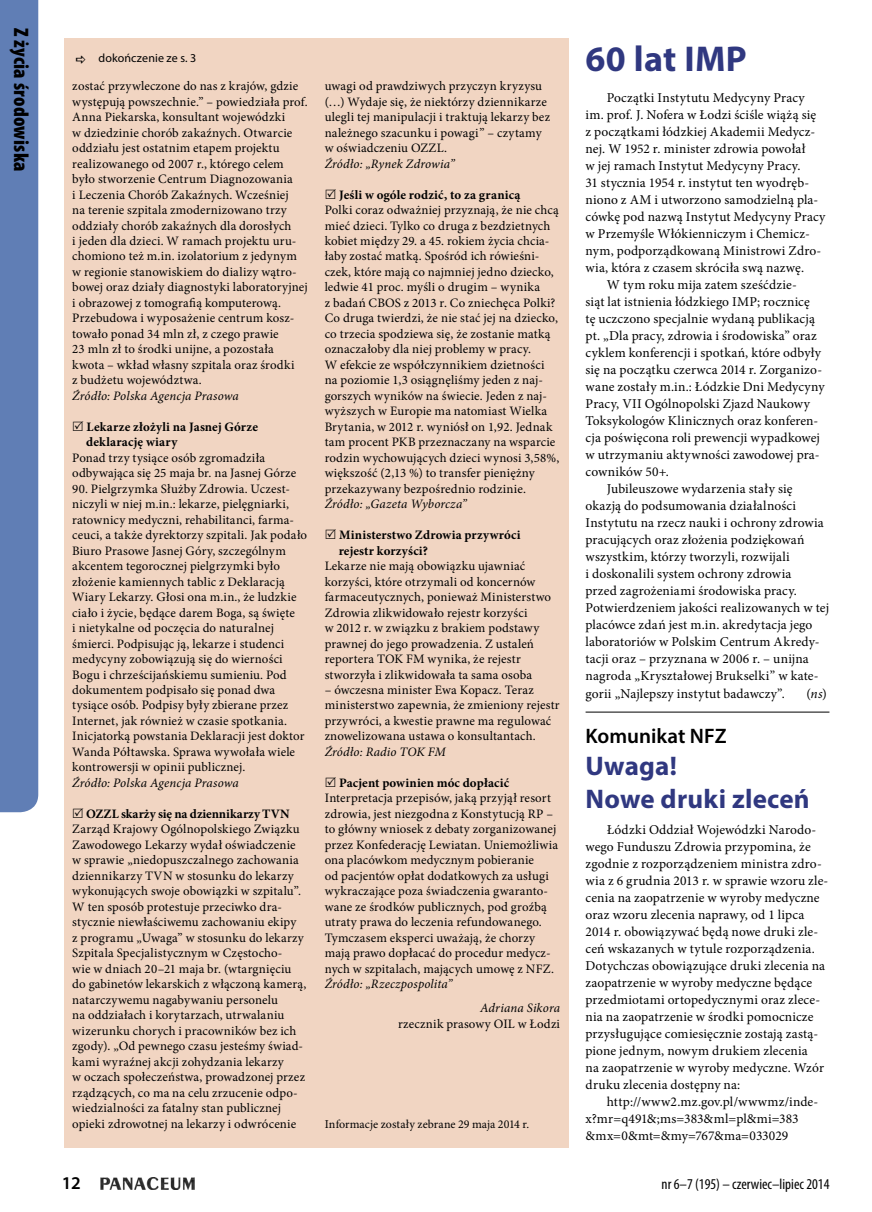
<style>
.page{position:relative;width:872px;height:1212px;background:#fff}
.page>*{position:absolute;margin:0;border:0;box-sizing:border-box;transform-origin:0 0}
.P_Tytuł_mały_24{font:700 36px "Myriad Pro";letter-spacing:.01em;color:#303880}
.P_Tytuł_mały_18{font:700 27px/32.4px "Myriad Pro";letter-spacing:.01em;color:#303880}
.t1{font:900 condensed 21px "Myriad Pro";letter-spacing:.015em;color:#000}
.P_Nadtytuł{font:600 21px "Myriad Pro";color:#000}
.t2{font:600 18px "Myriad Pro";color:#000}
.t3{font:condensed 15px "Myriad Pro";color:#000}
.P_Tekst{font:13.5px/17px "Minion Pro";letter-spacing:.01em;color:#000}
.P_Tekst-2{font:12.9px/15.5px "Minion Pro";letter-spacing:.01em;color:#000}
.P_Tekst-3{font:700 12.9px/15.5px "Minion Pro";letter-spacing:.01em;color:#000}
.P_Tekst-4{font:italic 12.9px "Minion Pro";letter-spacing:.01em;color:#000}
.P_Tekst-5{font:12px "Minion Pro";color:#000}
.P_Tekst_prosty{font:12px "Myriad Pro";letter-spacing:.01em;color:#000}
.s1{font-style:italic}
</style>
<div class="page">
<img style="left:100px;top:1177px;width:95px;height:12px">
<div style="left:0;top:0;width:38px;height:812px;background:#607eb5"></div>
<div style="left:64px;top:38px;width:504px;height:1110px;background:#f1d5c2"></div>
<hr style="left:585px;top:712px;width:244px;height:1px;background:#000">
<h3 class="t1" style="left:34px;top:28px;width:146px;rotate:90deg">Z życia środowiska</h3>
<p class="P_Tekst_prosty" style="left:99px;top:51px;width:99px">dokończenie ze s. 3</p>
<p class="P_Tekst-2" style="left:72px;top:78px;width:237px">zostać przywleczone do nas z krajów, gdzie występują powszechnie.” – powiedziała prof.<br>Anna Piekarska, konsultant wojewódzki<br>w dziedzinie chorób zakaźnych. Otwarcie oddziału jest ostatnim etapem projektu realizowanego od 2007 r., którego celem było stworzenie Centrum Diagnozowania<br>i Leczenia Chorób Zakaźnych. Wcześniej<br>na terenie szpitala zmodernizowano trzy oddziały chorób zakaźnych dla dorosłych<br>i jeden dla dzieci. W ramach projektu uru&shy;chomiono też m.in. izolatorium z jedynym w regionie stanowiskiem do dializy wątro&shy;bowej oraz działy diagnostyki laboratoryjnej i obrazowej z tomografią komputerową.<br>Przebudowa i wyposażenie centrum kosz&shy;towało ponad 34 mln zł, z czego prawie<br>23 mln zł to środki unijne, a pozostała kwota – wkład własny szpitala oraz środki<br>z budżetu województwa.</p>
<p class="P_Tekst-4" style="left:72px;top:387px;width:168px">Źródło: Polska Agencja Prasowa</p>
<p class="P_Tekst-3" style="left:86px;top:419px;width:173px">Lekarze złożyli na Jasnej Górze deklarację wiary</p>
<p class="P_Tekst-2" style="left:72px;top:450px;width:226px">Ponad trzy tysiące osób zgromadziła odbywająca się 25 maja br. na Jasnej Górze</p>
<p class="P_Tekst-2" style="left:72px;top:481px;width:236px">90. Pielgrzymka Służby Zdrowia. Uczest&shy;niczyli w niej m.in.: lekarze, pielęgniarki, ratownicy medyczni, rehabilitanci, farma&shy;ceuci, a także dyrektorzy szpitali. Jak podało Biuro Prasowe Jasnej Góry, szczególnym akcentem tegorocznej pielgrzymki było złożenie kamiennych tablic z Deklaracją Wiary Lekarzy. Głosi ona m.in., że ludzkie ciało i życie, będące darem Boga, są święte<br>i nietykalne od poczęcia do naturalnej śmierci. Podpisując ją, lekarze i studenci medycyny zobowiązują się do wierności Bogu i chrześcijańskiemu sumieniu. Pod dokumentem podpisało się ponad dwa tysiące osób. Podpisy były zbierane przez Internet, jak również w czasie spotkania.<br>Inicjatorką powstania Deklaracji jest doktor Wanda Półtawska. Sprawa wywołała wiele kontrowersji w opinii publicznej.</p>
<p class="P_Tekst-4" style="left:72px;top:774px;width:168px">Źródło: Polska Agencja Prasowa</p>
<p class="P_Tekst-3" style="left:86px;top:806px;width:205px">OZZL skarży się na dziennikarzy TVN</p>
<p class="P_Tekst-2" style="left:72px;top:821px;width:236px">Zarząd Krajowy Ogólnopolskiego Związku Zawodowego Lekarzy wydał oświadczenie w sprawie „niedopuszczalnego zachowania dziennikarzy TVN w stosunku do lekarzy wykonujących swoje obowiązki w szpitalu”.<br>W ten sposób protestuje przeciwko dra&shy;stycznie niewłaściwemu zachowaniu ekipy<br>z programu „Uwaga” w stosunku do lekarzy Szpitala Specjalistycznym w Częstocho-<br>wie w dniach 20–21 maja br. (wtargnięciu do gabinetów lekarskich z włączoną kamerą, natarczywemu nagabywaniu personelu<br>na oddziałach i korytarzach, utrwalaniu wizerunku chorych i pracowników bez ich zgody). „Od pewnego czasu jesteśmy świad&shy;kami wyraźnej akcji zohydzania lekarzy<br>w oczach społeczeństwa, prowadzonej przez rządzących, co ma na celu zrzucenie odpo&shy;wiedzialności za fatalny stan publicznej opieki zdrowotnej na lekarzy i odwrócenie</p>
<p class="P_Tekst-2" style="left:325px;top:78px;width:227px">uwagi od prawdziwych przyczyn kryzysu (…) Wydaje się, że niektórzy dziennikarze ulegli tej manipulacji i traktują lekarzy bez należnego szacunku i powagi” – czytamy w oświadczeniu OZZL.</p>
<p class="P_Tekst-4" style="left:325px;top:155px;width:132px">Źródło: „Rynek Zdrowia”</p>
<p class="P_Tekst-3" style="left:339px;top:187px;width:183px">Jeśli w ogóle rodzić, to za granicą</p>
<p class="P_Tekst-2" style="left:325px;top:202px;width:236px">Polki coraz odważniej przyznają, że nie chcą mieć dzieci. Tylko co druga z bezdzietnych kobiet między 29. a 45. rokiem życia chcia&shy;łaby zostać matką. Spośród ich rówieśni&shy;czek, które mają co najmniej jedno dziecko, ledwie 41 proc. myśli o drugim – wynika<br>z badań CBOS z 2013 r. Co zniechęca Polki?<br>Co druga twierdzi, że nie stać jej na dziecko, co trzecia spodziewa się, że zostanie matką oznaczałoby dla niej problemy w pracy.<br>W efekcie ze współczynnikiem dzietności na poziomie 1,3 osiągnęliśmy jeden z naj&shy;gorszych wyników na świecie. Jeden z naj&shy;wyższych w Europie ma natomiast Wielka Brytania, w 2012 r. wyniósł on 1,92. Jednak tam procent PKB przeznaczany na wsparcie rodzin wychowujących dzieci wynosi 3,58%, większość (2,13 %) to transfer pieniężny przekazywany bezpośrednio rodzinie.</p>
<p class="P_Tekst-4" style="left:325px;top:495px;width:144px">Źródło: „Gazeta Wyborcza”</p>
<p class="P_Tekst-3" style="left:339px;top:527px;width:183px">Ministerstwo Zdrowia przywróci rejestr korzyści?</p>
<p class="P_Tekst-2" style="left:325px;top:558px;width:228px">Lekarze nie mają obowiązku ujawniać korzyści, które otrzymali od koncernów farmaceutycznych, ponieważ Ministerstwo Zdrowia zlikwidowało rejestr korzyści<br>w 2012 r. w związku z brakiem podstawy prawnej do jego prowadzenia. Z ustaleń reportera TOK FM wynika, że rejestr stworzyła i zlikwidowała ta sama osoba</p>
<p class="P_Tekst-2" style="left:325px;top:682px;width:236px">– ówczesna minister Ewa Kopacz. Teraz ministerstwo zapewnia, że zmieniony rejestr przywróci, a kwestie prawne ma regulować znowelizowana ustawa o konsultantach.</p>
<p class="P_Tekst-4" style="left:325px;top:743px;width:123px">Źródło: Radio TOK FM</p>
<p class="P_Tekst-3" style="left:339px;top:775px;width:172px">Pacjent powinien móc dopłacić</p>
<p class="P_Tekst-2" style="left:325px;top:790px;width:235px">Interpretacja przepisów, jaką przyjął resort zdrowia, jest niezgodna z Konstytucją RP – to główny wniosek z debaty zorganizowanej przez Konfederację Lewiatan. Uniemożliwia ona placówkom medycznym pobieranie<br>od pacjentów opłat dodatkowych za usługi wykraczające poza świadczenia gwaranto&shy;wane ze środków publicznych, pod groźbą utraty prawa do leczenia refundowanego.<br>Tymczasem eksperci uważają, że chorzy mają prawo dopłacać do procedur medycz&shy;nych w szpitalach, mających umowę z NFZ.</p>
<p class="P_Tekst-4" style="left:325px;top:975px;width:129px">Źródło: „Rzeczpospolita”</p>
<p class="P_Tekst-4" style="left:480px;top:999px;width:82px">Adriana Sikora</p>
<p class="P_Tekst-2" style="left:398px;top:1016px;width:163px">rzecznik prasowy OIL w Łodzi</p>
<p class="P_Tekst-5" style="left:325px;top:1116px;width:206px">Informacje zostały zebrane 29 maja 2014 r.</p>
<p class="P_Tytuł_mały_24" style="left:585px;top:35px;width:163px">60 lat IMP</p>
<p class="P_Tekst" style="left:585px;top:89px;width:241px;text-indent:21px">Początki Instytutu Medycyny Pracy im. prof. J. Nofera w Łodzi ściśle wiążą się<br>z początkami łódzkiej Akademii Medycz&shy;nej. W 1952 r. minister zdrowia powołał<br>w jej ramach Instytut Medycyny Pracy.<br>31 stycznia 1954 r. instytut ten wyodręb&shy;niono z AM i utworzono samodzielną pla&shy;cówkę pod nazwą Instytut Medycyny Pracy w Przemyśle Włókienniczym i Chemicz&shy;nym, podporządkowaną Ministrowi Zdro&shy;wia, która z czasem skróciła swą nazwę.</p>
<p class="P_Tekst" style="left:585px;top:276px;width:241px;text-indent:21px">W tym roku mija zatem sześćdzie-<br>siąt lat istnienia łódzkiego IMP; rocznicę<br>tę uczczono specjalnie wydaną publikacją pt. „Dla pracy, zdrowia i środowiska” oraz cyklem konferencji i spotkań, które odbyły się na początku czerwca 2014 r. Zorganizo&shy;wane zostały m.in.: Łódzkie Dni Medycyny Pracy, VII Ogólnopolski Zjazd Naukowy Toksykologów Klinicznych oraz konferen&shy;cja poświęcona roli prewencji wypadkowej w utrzymaniu aktywności zawodowej pra&shy;cowników 50+.</p>
<p class="P_Tekst" style="left:585px;top:481px;width:245px;text-indent:21px">Jubileuszowe wydarzenia stały się okazją do podsumowania działalności Instytutu na rzecz nauki i ochrony zdrowia pracujących oraz złożenia podziękowań wszystkim, którzy tworzyli, rozwijali<br>i doskonalili system ochrony zdrowia<br>przed zagrożeniami środowiska pracy.<br>Potwierdzeniem jakości realizowanych w tej placówce zdań jest m.in. akredytacja jego laboratoriów w Polskim Centrum Akredy&shy;tacji oraz – przyznana w 2006 r. – unijna nagroda „Kryształowej Brukselki” w kate&shy;gorii „Najlepszy instytut badawczy”.</p>
<p class="P_Tekst" style="left:806px;top:685px;width:22px">(<span class="s1">ns</span>)</p>
<p class="P_Nadtytuł" style="left:585px;top:722px;width:142px">Komunikat NFZ</p>
<p class="P_Tytuł_mały_18" style="left:585px;top:749px;width:226px">Uwaga!<br>Nowe druki zleceń</p>
<p class="P_Tekst" style="left:585px;top:821px;width:244px;text-indent:21px">Łódzki Oddział Wojewódzki Narodo&shy;wego Funduszu Zdrowia przypomina, że zgodnie z rozporządzeniem ministra zdro&shy;wia z 6 grudnia 2013 r. w sprawie wzoru zle&shy;cenia na zaopatrzenie w wyroby medyczne oraz wzoru zlecenia naprawy, od 1 lipca 2014 r. obowiązywać będą nowe druki zle&shy;ceń wskazanych w tytule rozporządzenia.<br>Dotychczas obowiązujące druki zlecenia na zaopatrzenie w wyroby medyczne będące przedmiotami ortopedycznymi oraz zlece&shy;nia na zaopatrzenie w środki pomocnicze przysługujące comiesięcznie zostają zastą&shy;pione jednym, nowym drukiem zlecenia<br>na zaopatrzenie w wyroby medyczne. Wzór druku zlecenia dostępny na:</p>
<p class="P_Tekst" style="left:585px;top:1093px;width:234px;text-indent:21px">http://www2.mz.gov.pl/wwwmz/inde&shy;x?mr=q491&amp;;ms=383&amp;ml=pl&amp;mi=383 &amp;mx=0&amp;mt=&amp;my=767&amp;ma=033029</p>
<h3 class="t2" style="left:62px;top:1172px;width:21px">12</h3>
<p class="t3" style="left:661px;top:1175px;width:169px">nr 6–7 (195) – czerwiec–lipiec 2014</p>
</div>
